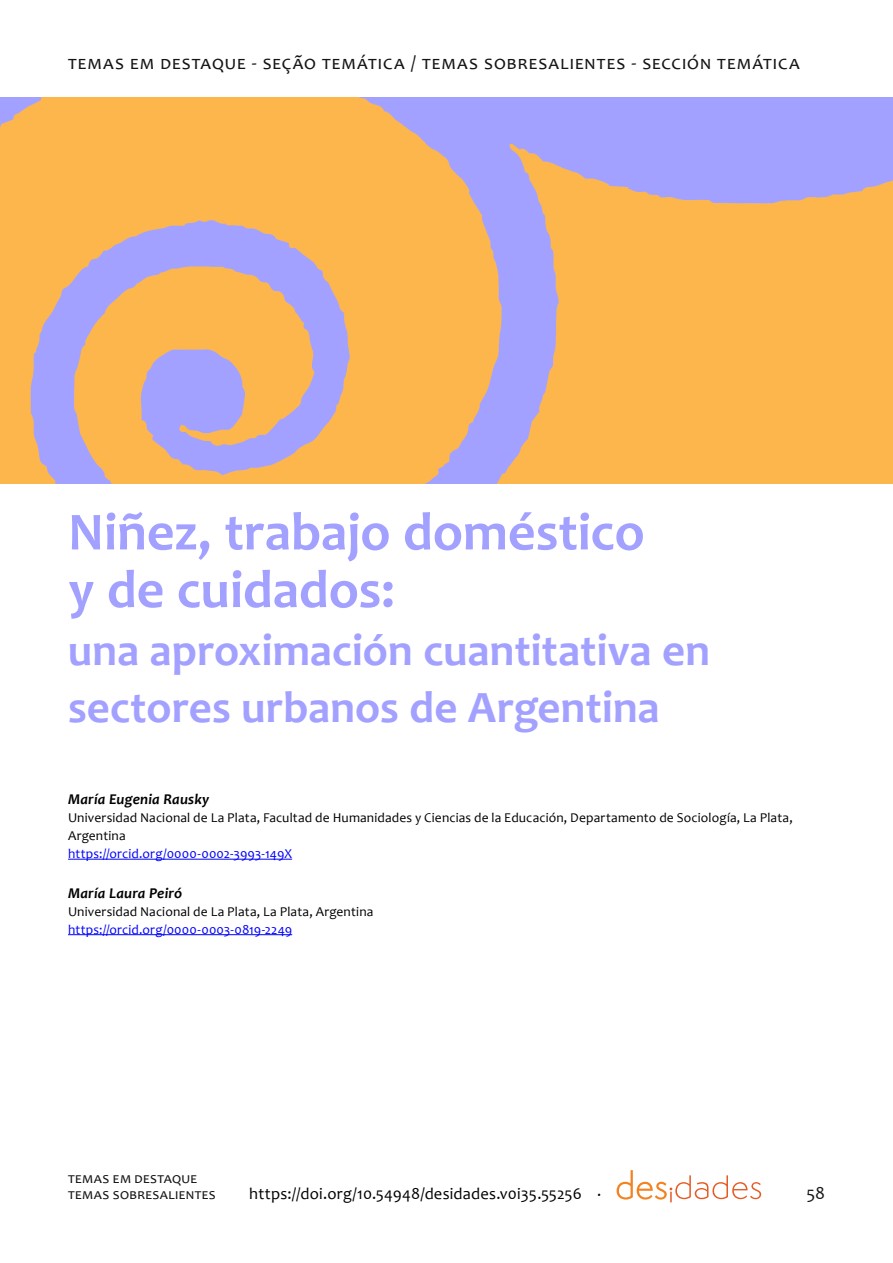
<style>
.page{position:relative;width:893px;height:1263px;background:#fff}
.page>*{position:absolute;margin:0;border:0;box-sizing:border-box;transform-origin:0 0}
.DES_título_1{font:700 54px/57.6px "Candara";color:#a3a1ff}
.DES_título_1-2{font:700 45px/57.6px "Candara";color:#a3a1ff}
.DES_destaque{font:19.5px "Candara";letter-spacing:.11em;color:#141414}
.t1{font:18px "Candara";color:#141414}
.t2{font:16.5px "Candara";letter-spacing:.015em;color:#000}
.t3{font:15px/16.5px "Candara";letter-spacing:.025em;color:#141414}
.Autore{font:italic 700 15px "Candara";letter-spacing:.02em;color:#000}
.Instituição_e_ORCID{font:13.5px/18px "Candara";letter-spacing:.01em;color:#000}
.Instituição_e_ORCID-2{font:13.5px "Candara";letter-spacing:.01em;color:#00f}
</style>
<div class="page">
<svg style="left:617px;top:1170px;width:144px;height:32px"></svg>
<img style="left:0;top:98px;width:893px;height:386px">
<hr style="left:68px;top:859px;width:224px;height:1px;background:#00f">
<hr style="left:68px;top:934px;width:224px;height:1px;background:#00f">
<p class="DES_destaque" style="left:68px;top:50px;width:732px">temas em destaque - seção temática / temas sobresalientes - sección temática</p>
<p class="DES_título_1" style="left:68px;top:502px;width:578px">Niñez, trabajo doméstico y de cuidados:</p>
<p class="DES_título_1-2" style="left:68px;top:621px;width:644px">una aproximación cuantitativa en sectores urbanos de Argentina</p>
<p class="Autore" style="left:68px;top:790px;width:143px">María Eugenia Rausky</p>
<p class="Instituição_e_ORCID" style="left:68px;top:809px;width:726px">Universidad Nacional de La Plata, Facultad de Humanidades y Ciencias de la Educación, Departamento de Sociología, La Plata,<br>Argentina</p>
<p class="Instituição_e_ORCID-2" style="left:68px;top:845px;width:226px">https://orcid.org/0000-0002-3993-149X</p>
<p class="Autore" style="left:68px;top:883px;width:116px">María Laura Peiró</p>
<p class="Instituição_e_ORCID" style="left:68px;top:902px;width:307px">Universidad Nacional de La Plata, La Plata, Argentina</p>
<p class="Instituição_e_ORCID-2" style="left:68px;top:921px;width:226px">https://orcid.org/0000-0003-0819-2249</p>
<p class="t3" style="left:68px;top:1169px;width:149px">temas em destaque temas sobresalientes</p>
<p class="t2" style="left:249px;top:1183px;width:354px">https://doi.org/10.54948/desidades.v0i35.55256 .</p>
<h3 class="t1" style="left:806px;top:1182px;width:20px">58</h3>
</div>
